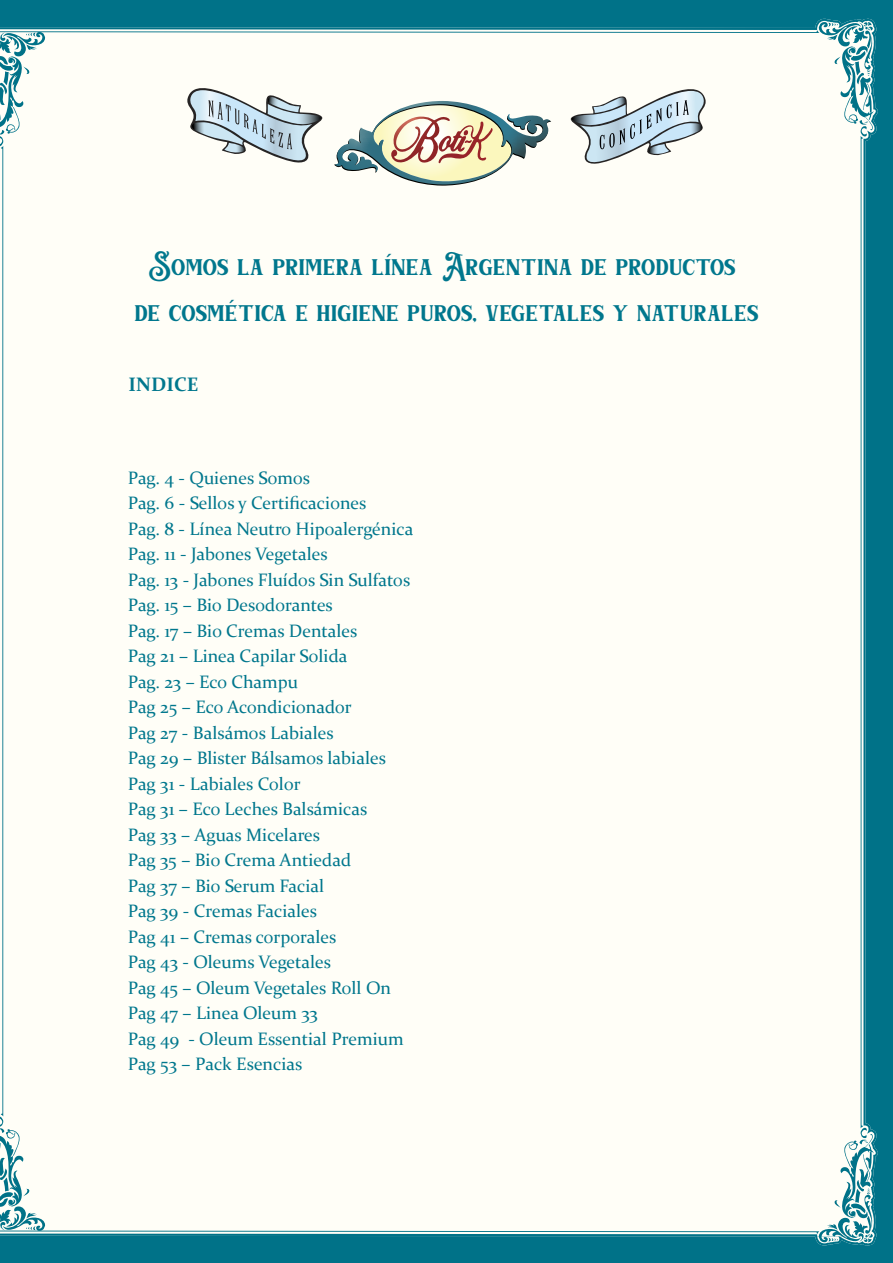
<style>
.page{position:relative;width:893px;height:1263px;background:#007288}
.page>*{position:absolute;margin:0;border:0;box-sizing:border-box;transform-origin:0 0}
.t1{font:33px/46.2px "Barthez";color:#00778d;text-align:center;scale:1.1 1}
.t2{font:700 19.5px "Constantia";color:#00778d}
.t3{font:18px/25.5px "Constantia";color:#00778d}
</style>
<div class="page">
<div style="left:0;top:18px;width:878px;height:1228px;background:#fffef7"></div>
<svg style="left:0;top:29px;width:45px;height:1205px;background:#eff5f0"></svg>
<svg style="left:178px;top:69px;width:537px;height:117px;background:#dee1db"></svg>
<h1 class="t1" style="left:134px;top:240px;width:569px">Somos la primera línea Argentina de productos<br>de cosmética e higiene puros, vegetales y naturales</h1>
<p class="t2" style="left:129px;top:371px;width:71px">INDICE</p>
<p class="t3" style="left:128px;top:464px;width:287px">Pag. 4 - Quienes Somos<br>Pag. 6 - Sellos y Certificaciones<br>Pag. 8 - Línea Neutro Hipoalergénica<br>Pag. 11 - Jabones Vegetales<br>Pag. 13 - Jabones Fluídos Sin Sulfatos<br>Pag. 15 – Bio Desodorantes<br>Pag. 17 – Bio Cremas Dentales<br>Pag 21 – Linea Capilar Solida<br>Pag. 23 – Eco Champu<br>Pag 25 – Eco Acondicionador<br>Pag 27 - Balsámos Labiales<br>Pag 29 – Blister Bálsamos labiales<br>Pag 31 - Labiales Color<br>Pag 31 – Eco Leches Balsámicas<br>Pag 33 – Aguas Micelares<br>Pag 35 – Bio Crema Antiedad<br>Pag 37 – Bio Serum Facial<br>Pag 39 - Cremas Faciales<br>Pag 41 – Cremas corporales<br>Pag 43 - Oleums Vegetales<br>Pag 45 – Oleum Vegetales Roll On<br>Pag 47 – Linea Oleum 33<br>Pag 49 - Oleum Essential Premium<br>Pag 53 – Pack Esencias</p>
</div>
